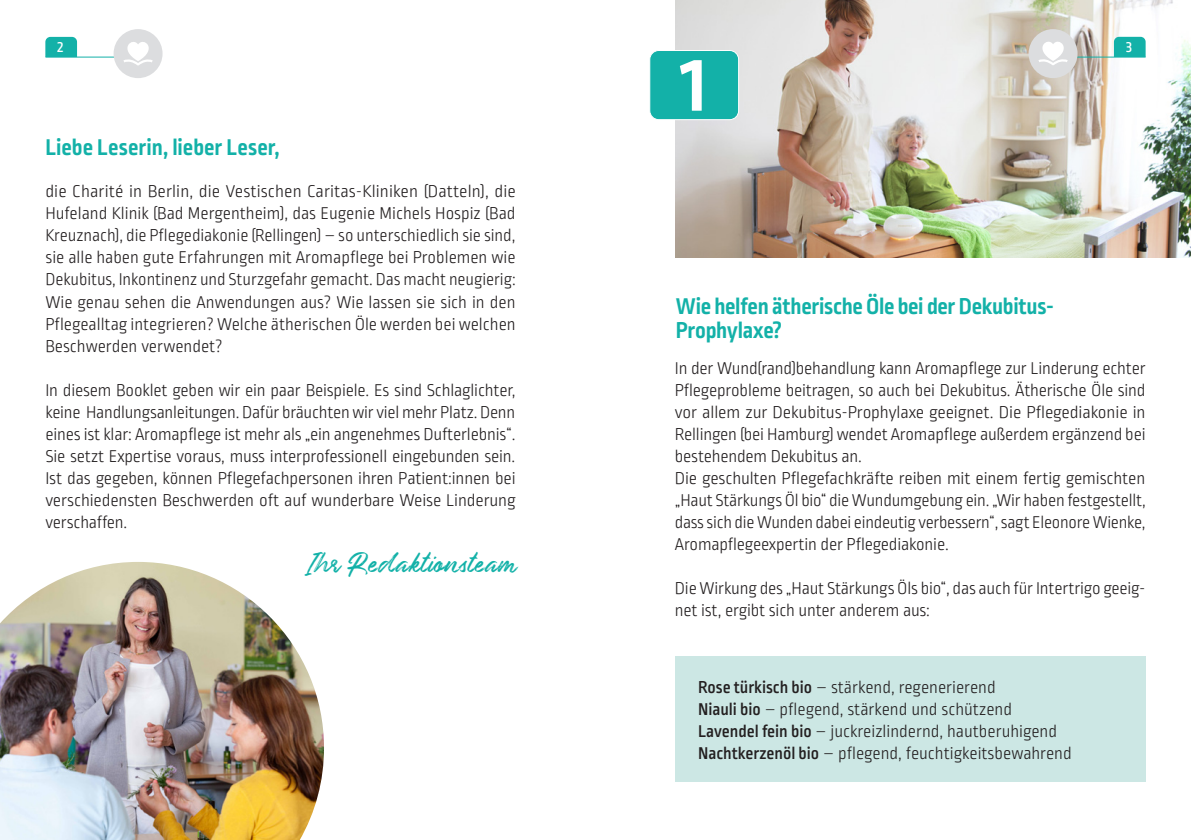
<style>
.page{position:relative;width:1191px;height:840px;background:#fff}
.page>*{position:absolute;margin:0;border:0;box-sizing:border-box;transform-origin:0 0}
.t1{font:700 84px "Ropa Sans Pro";color:#fff}
.pfa_ueberschrift{font:700 24px "Ropa Sans Pro";letter-spacing:-.005em;color:#13b1a8}
.pfa_grundschrift_oE{font:22px "Underland";letter-spacing:.02em;color:#13b1a8}
.pfa_grundschrift_oE-2{font:300 18px/22px "Ropa Sans Pro";letter-spacing:-.01em;color:#231f20;text-align:justify}
.pfa-infotext_weiss{font:300 18px "Ropa Sans Pro";color:#231f20}
.t2{font:500 15px "Ropa Sans Pro";color:#fff}
.s1{font-weight:500}
</style>
<div class="page">
<img style="left:675px;top:0;width:516px;height:257px">
<div style="left:675px;top:655px;width:471px;height:126px;background:#cce7e4"></div>
<div style="left:650px;top:50px;width:88px;height:70px;background:#13b1a8;border-radius:9px"></div>
<div style="left:649px;top:50px;width:90px;height:70px;border:1px solid #fff;border-radius:9px"></div>
<img style="left:0;top:562px;width:324px;height:277px">
<svg style="left:45px;top:37px;width:32px;height:20px"></svg>
<hr style="left:46px;top:57px;width:73px;height:1px;background:#13b1a8">
<hr style="left:1073px;top:57px;width:72px;height:1px;background:#13b1a8">
<div style="left:114px;top:29px;width:48px;height:49px;background:#dcdddf;border-radius:50%"></div>
<svg style="left:117px;top:36px;width:42px;height:29px"></svg>
<div style="left:1028px;top:29px;width:49px;height:49px;background:#dcdddf;border-radius:50%"></div>
<svg style="left:1032px;top:36px;width:42px;height:29px"></svg>
<svg style="left:1114px;top:37px;width:31px;height:20px"></svg>
<p class="t2" style="left:56px;top:39px;width:10px">2</p>
<p class="t2" style="left:1124px;top:39px;width:10px">3</p>
<p class="pfa_ueberschrift" style="left:45px;top:133px;width:236px">Liebe Leserin, lieber Leser,</p>
<p class="pfa_grundschrift_oE-2" style="left:45px;top:181px;width:472px">die Charité in Berlin, die Vestischen Caritas-Kliniken (Datteln), die Hufeland Klinik (Bad Mergentheim), das Eugenie Michels Hospiz (Bad Kreuznach), die Pflegediakonie (Rellingen) – so unterschiedlich sie sind, sie alle haben gute Erfahrungen mit Aromapflege bei Problemen wie Dekubitus, Inkontinenz und Sturzgefahr gemacht. Das macht neugierig:<br>Wie genau sehen die Anwendungen aus? Wie lassen sie sich in den Pflegealltag integrieren? Welche ätherischen Öle werden bei welchen Beschwerden verwendet?</p>
<p class="pfa_grundschrift_oE-2" style="left:45px;top:379px;width:472px">In diesem Booklet geben wir ein paar Beispiele. Es sind Schlaglichter, keine Handlungsanleitungen. Dafür bräuchten wir viel mehr Platz. Denn eines ist klar: Aromapflege ist mehr als „ein angenehmes Dufterlebnis“.<br>Sie setzt Expertise voraus, muss interprofessionell eingebunden sein.<br>Ist das gegeben, können Pflegefachpersonen ihren Patient:innen bei verschiedensten Beschwerden oft auf wunderbare Weise Linderung verschaffen.</p>
<p class="pfa_grundschrift_oE" style="left:305px;top:551px;width:212px">Ihr Redaktionsteam</p>
<p class="t1" style="left:680px;top:36px;width:28px">1</p>
<p class="pfa_ueberschrift" style="left:675px;top:292px;width:380px">Wie helfen ätherische Öle bei der Dekubitus-</p>
<p class="pfa_ueberschrift" style="left:675px;top:316px;width:108px">Prophylaxe?</p>
<p class="pfa_grundschrift_oE-2" style="left:675px;top:357px;width:472px">In der Wund(rand)behandlung kann Aromapflege zur Linderung echter Pflegeprobleme beitragen, so auch bei Dekubitus. Ätherische Öle sind vor allem zur Dekubitus-Prophylaxe geeignet. Die Pflegediakonie in Rellingen (bei Hamburg) wendet Aromapflege außerdem ergänzend bei bestehendem Dekubitus an.</p>
<p class="pfa_grundschrift_oE-2" style="left:675px;top:467px;width:472px">Die geschulten Pflegefachkräfte reiben mit einem fertig gemischten „Haut Stärkungs Öl bio“ die Wundumgebung ein. „Wir haben festgestellt, dass sich die Wunden dabei eindeutig verbessern“, sagt Eleonore Wienke, Aromapflegeexpertin der Pflegediakonie.</p>
<p class="pfa_grundschrift_oE-2" style="left:675px;top:577px;width:472px">Die Wirkung des „Haut Stärkungs Öls bio“, das auch für Intertrigo geeig&shy;net ist, ergibt sich unter anderem aus:</p>
<p class="pfa-infotext_weiss" style="left:698px;top:677px;width:299px"><span class="s1">Rose türkisch bio</span> – stärkend, regenerierend</p>
<p class="pfa-infotext_weiss" style="left:698px;top:699px;width:315px"><span class="s1">Niauli bio</span> – pflegend, stärkend und schützend</p>
<p class="pfa-infotext_weiss" style="left:698px;top:721px;width:360px"><span class="s1">Lavendel fein bio</span> – juckreizlindernd, hautberuhigend</p>
<p class="pfa-infotext_weiss" style="left:698px;top:743px;width:375px"><span class="s1">Nachtkerzenöl bio</span> – pflegend, feuchtigkeitsbewahrend</p>
</div>
